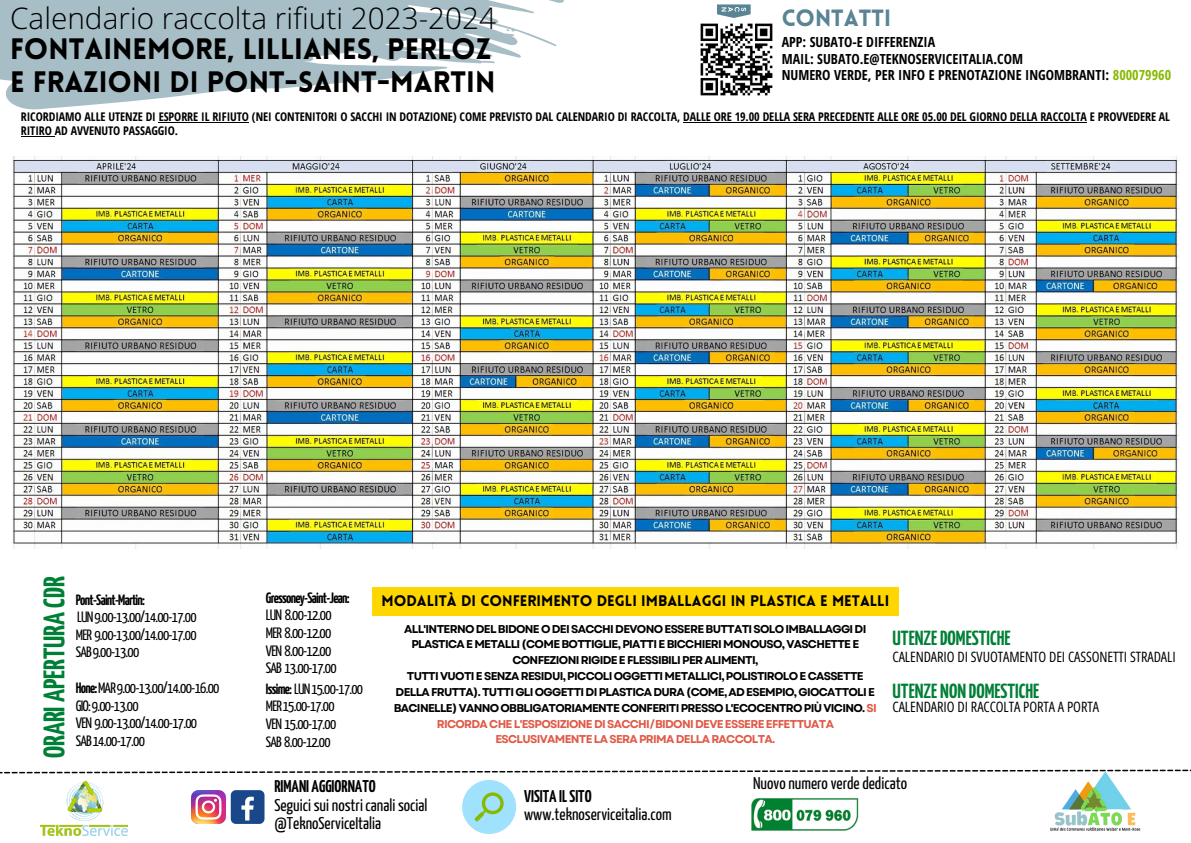
<style>
.page{position:relative;width:1191px;height:843px;background:#fff}
.page>*{position:absolute;margin:0;border:0;box-sizing:border-box;transform-origin:0 0}
.t1{font:300 29.8px "Open Sans Hebrew";color:#000}
.t2{font:700 29.7px "Yanone Kaffeesatz";color:#008037}
.t3{font:900 28.9px "Lovelo";color:#000}
.t4{font:900 23px "Lovelo";color:#598493}
.t5{font:700 20.4px "Yanone Kaffeesatz";color:#008037}
.t6{font:16.9px/18.4px "Yanone Kaffeesatz";color:#000}
.t7{font:700 16.9px "Yanone Kaffeesatz";color:#000}
.t8{font:15px "Yanone Kaffeesatz";letter-spacing:-.05em;color:#000}
.t9{font:900 15px "Lovelo";color:#000}
.t10{font:700 15px "Yanone Kaffeesatz";letter-spacing:-.05em;color:#000}
.t11{font:14.9px "Yanone Kaffeesatz";letter-spacing:-.05em;color:#000}
.t12{font:700 14.9px "Yanone Kaffeesatz";letter-spacing:-.05em;color:#000}
.t13{font:14.8px "Yanone Kaffeesatz";letter-spacing:-.05em;color:#000}
.t14{font:14.4px "Open Sans Hebrew Condensed";letter-spacing:-.005em;color:#000}
.t15{font:700 14px "Open Sans Hebrew Condensed";color:#000}
.t16{font:700 12px/14.2px "Open Sans Hebrew Condensed";letter-spacing:-.005em;color:#000}
.t17{font:700 11.3px/15.8px "Garet";letter-spacing:-.06em;color:#000;text-align:center}
.s1{color:#88b800}
.s2{font-weight:700}
.s3{color:#e05a47}
</style>
<div class="page">
<svg style="left:0;top:769px;width:1190px;height:4px"></svg>
<svg style="left:0;top:0;width:564px;height:109px;fill:#a7bec6"></svg>
<img style="left:41px;top:781px;width:87px;height:54px">
<div style="left:462px;top:779px;width:54px;height:54px;background:#a0e1fd;border-radius:50%"></div>
<svg style="left:474px;top:792px;width:30px;height:29px"></svg>
<img style="left:191px;top:790px;width:34px;height:33px">
<div style="left:231px;top:789px;width:33px;height:34px;background:#1a4789;border-radius:5px"></div>
<svg style="left:241px;top:796px;width:13px;height:24px"></svg>
<img style="left:700px;top:4px;width:73px;height:92px">
<svg style="left:717px;top:4px;width:33px;height:14px"></svg>
<img style="left:751px;top:798px;width:107px;height:33px">
<img style="left:1036px;top:769px;width:115px;height:62px">
<div style="left:372px;top:587px;width:526px;height:28px;background:#ffd600"></div>
<img style="left:13px;top:156px;width:1165px;height:392px">
<hr style="left:159px;top:122px;width:90px;height:1px;background:#000">
<hr style="left:683px;top:122px;width:403px;height:1px;background:#000">
<hr style="left:21px;top:136px;width:34px;height:1px;background:#000">
<p class="t1" style="left:10px;top:-3px;width:487px">Calendario raccolta rifiuti 2023-2024</p>
<p class="t4" style="left:781px;top:9px;width:111px">CONTATTI</p>
<p class="t3" style="left:10px;top:37px;width:482px">FONTAINEMORE, LILLIANES, PERLOZ</p>
<p class="t3" style="left:10px;top:70px;width:486px">E FRAZIONI DI PONT-SAINT-MARTIN</p>
<p class="t16" style="left:21px;top:109px;width:1150px">RICORDIAMO ALLE UTENZE DI ESPORRE IL RIFIUTO (NEI CONTENITORI O SACCHI IN DOTAZIONE) COME PREVISTO DAL CALENDARIO DI RACCOLTA, DALLE ORE 19.00 DELLA SERA PRECEDENTE ALLE ORE 05.00 DEL GIORNO DELLA RACCOLTA E PROVVEDERE AL<br>RITIRO AD AVVENUTO PASSAGGIO.</p>
<p class="t15" style="left:781px;top:32px;width:155px">APP: SUBATO-E DIFFERENZIA</p>
<p class="t15" style="left:781px;top:49px;width:243px">MAIL: SUBATO.E@TEKNOSERVICEITALIA.COM</p>
<p class="t15" style="left:781px;top:65px;width:391px">NUMERO VERDE, PER INFO E PRENOTAZIONE INGOMBRANTI: <span class="s1">800079960</span></p>
<p class="t2" style="left:43px;top:758px;width:183px;rotate:-90deg">ORARI APERTURACDR</p>
<p class="t12" style="left:76px;top:593px;width:71px">Pont-Saint-Martin:</p>
<p class="t11" style="left:77px;top:611px;width:121px">LUN9.00-13.00/14.00-17.00</p>
<p class="t11" style="left:76px;top:628px;width:122px">MER 9.00-13.00/14.00-17.00</p>
<p class="t11" style="left:76px;top:646px;width:65px">SAB9.00-13.00</p>
<p class="t8" style="left:76px;top:682px;width:145px"><span class="s2">Hone:</span>MAR9.00-13.00/14.00-16.00</p>
<p class="t8" style="left:76px;top:699px;width:64px">GIO:9.00-13.00</p>
<p class="t8" style="left:76px;top:717px;width:123px">VEN 9.00-13.00/14.00-17.00</p>
<p class="t8" style="left:76px;top:734px;width:71px">SAB14.00-17.00</p>
<p class="t10" style="left:266px;top:591px;width:85px">Gressoney-Saint-Jean:</p>
<p class="t8" style="left:266px;top:609px;width:67px">LUN 8.00-12.00</p>
<p class="t8" style="left:266px;top:626px;width:67px">MER 8.00-12.00</p>
<p class="t8" style="left:266px;top:644px;width:67px">VEN 8.00-12.00</p>
<p class="t8" style="left:266px;top:661px;width:72px">SAB 13.00-17.00</p>
<p class="t13" style="left:266px;top:682px;width:99px"><span class="s2">Issime:</span> LUN15.00-17.00</p>
<p class="t13" style="left:266px;top:700px;width:70px">MER15.00-17.00</p>
<p class="t13" style="left:266px;top:717px;width:72px">VEN 15.00-17.00</p>
<p class="t13" style="left:266px;top:735px;width:66px">SAB 8.00-12.00</p>
<p class="t9" style="left:381px;top:594px;width:509px">MODALITÀ DI CONFERIMENTO DEGLI IMBALLAGGI IN PLASTICA E METALLI</p>
<p class="t17" style="left:404px;top:620px;width:463px">ALL'INTERNO DEL BIDONE O DEI SACCHI DEVONO ESSERE BUTTATI SOLO IMBALLAGGI DI<br>PLASTICA E METALLI (COME BOTTIGLIE, PIATTI E BICCHIERI MONOUSO, VASCHETTE E<br>CONFEZIONI RIGIDE E FLESSIBILI PER ALIMENTI,</p>
<p class="t17" style="left:394px;top:668px;width:484px">TUTTI VUOTI E SENZA RESIDUI, PICCOLI OGGETTI METALLICI, POLISTIROLO E CASSETTE DELLA FRUTTA). TUTTI GLI OGGETTI DI PLASTICA DURA (COME, AD ESEMPIO, GIOCATTOLI E BACINELLE) VANNO OBBLIGATORIAMENTE CONFERITI PRESSO L'ECOCENTRO PIÙ VICINO. <span class="s3">SI RICORDA CHE L'ESPOSIZIONE DI SACCHI/BIDONI DEVE ESSERE EFFETTUATA ESCLUSIVAMENTE LA SERA PRIMA DELLA RACCOLTA.</span></p>
<p class="t5" style="left:892px;top:629px;width:120px">UTENZEDOMESTICHE</p>
<p class="t5" style="left:892px;top:682px;width:148px">UTENZE NON DOMESTICHE</p>
<p class="t14" style="left:892px;top:648px;width:284px">CALENDARIO DI SVUOTAMENTO DEI CASSONETTI STRADALI</p>
<p class="t14" style="left:892px;top:698px;width:208px">CALENDARIO DI RACCOLTA PORTA A PORTA</p>
<p class="t7" style="left:274px;top:779px;width:103px">RIMANI AGGIORNATO</p>
<p class="t6" style="left:274px;top:796px;width:154px">Seguici sui nostri canali social @TeknoServiceItalia</p>
<p class="t7" style="left:524px;top:788px;width:69px">VISITA ILSITO</p>
<p class="t6" style="left:524px;top:806px;width:149px">www.teknoserviceitalia.com</p>
<p class="t6" style="left:753px;top:774px;width:155px">Nuovo numero verde dedicato</p>
</div>
